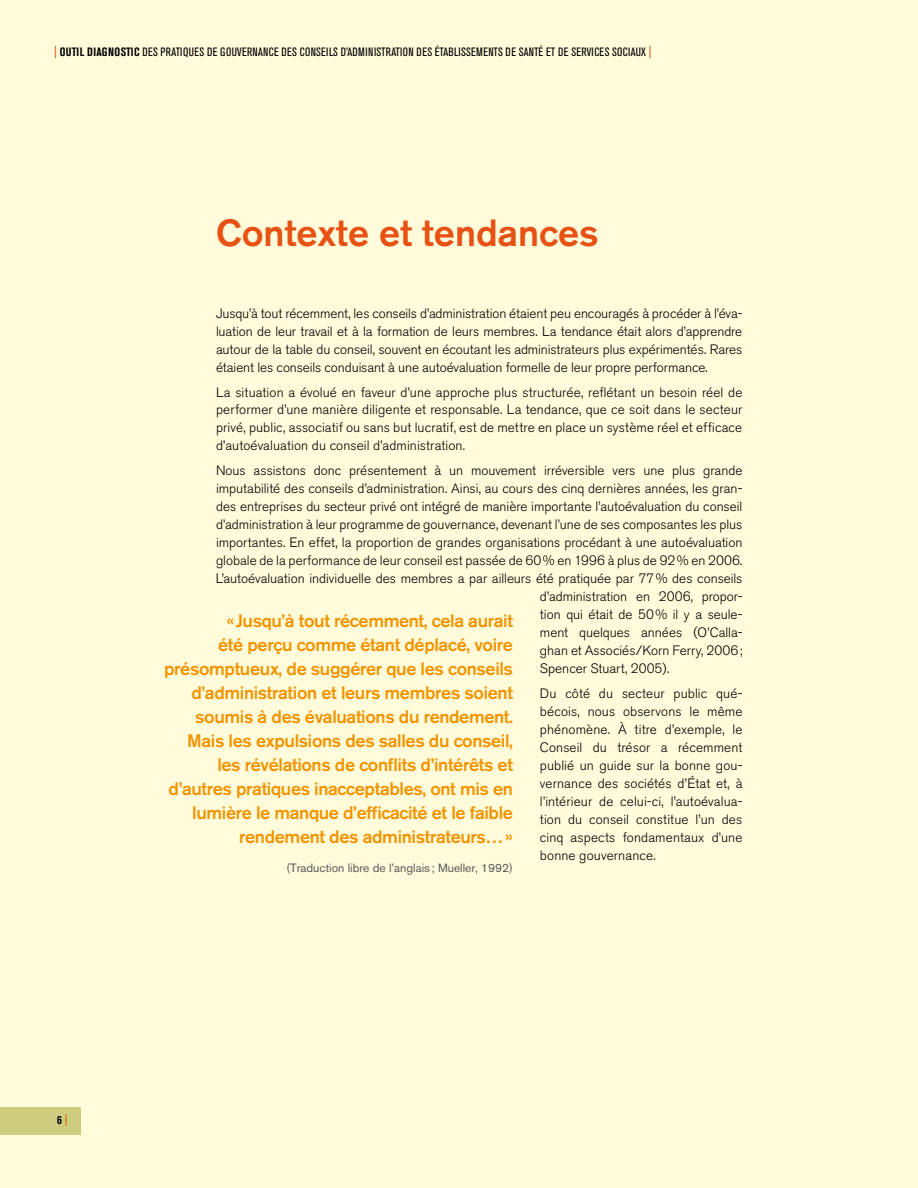
<style>
.page{position:relative;width:918px;height:1188px;background:#fffbdb}
.page>*{position:absolute;margin:0;border:0;box-sizing:border-box;transform-origin:0 0}
.t1{font:500 37.5px "Akzidenz Grotesk BE";color:#e75113}
.t2{font:500 18px/24px "Akzidenz Grotesk BE";letter-spacing:-.02em;color:#f29400;text-align:right}
.t3{font:300 13.5px/18px "Akzidenz Grotesk BE";color:#000;text-align:justify}
.t4{font:condensed 12px "Akzidenz Grotesk BE";letter-spacing:.02em;color:#000}
.t5{font:12px "Akzidenz Grotesk BE";color:#58585a}
.t6{font:700 condensed 12px "Akzidenz Grotesk BE";color:#000}
.s1{font-weight:700;color:#e75113}
.s2{font-weight:700}
.s3{color:#e75113}
</style>
<div class="page">
<div style="left:0;top:1107px;width:81px;height:27px;background:#cecc7e"></div>
<p class="t4" style="left:54px;top:45px;width:599px"><span class="s1">|</span> <span class="s2">OUTIL DIAGNOSTIC</span> DES PRATIQUES DE GOUVERNANCE DES CONSEILS D’ADMINISTRATION DES ÉTABLISSEMENTS DE SANTÉ ET DE SERVICES SOCIAUX <span class="s1">|</span></p>
<h1 class="t1" style="left:216px;top:210px;width:384px">Contexte et tendances</h1>
<p class="t6" style="left:57px;top:1113px;width:12px">6 <span class="s3">|</span></p>
<p class="t3" style="left:216px;top:304px;width:528px">Jusqu’à tout récemment, les conseils d’administration étaient peu encouragés à procéder à l’éva&shy;luation de leur travail et à la formation de leurs membres. La tendance était alors d’apprendre autour de la table du conseil, souvent en écoutant les administrateurs plus expérimentés. Rares étaient les conseils conduisant à une autoévaluation formelle de leur propre performance.</p>
<p class="t3" style="left:216px;top:383px;width:528px">La situation a évolué en faveur d’une approche plus structurée, reflétant un besoin réel de performer d’une manière diligente et responsable. La tendance, que ce soit dans le secteur privé, public, associatif ou sans but lucratif, est de mettre en place un système réel et efficace d’autoévaluation du conseil d’administration.</p>
<p class="t3" style="left:216px;top:462px;width:528px">Nous assistons donc présentement à un mouvement irréversible vers une plus grande</p>
<p class="t3" style="left:216px;top:480px;width:528px">imputabilité des conseils d’administration. Ainsi, au cours des cinq dernières années, les gran-</p>
<p class="t3" style="left:216px;top:498px;width:528px">des entreprises du secteur privé ont intégré de manière importante l’autoévaluation du conseil</p>
<p class="t3" style="left:216px;top:516px;width:528px">d’administration à leur programme de gouvernance, devenant l’une de ses composantes les plus</p>
<p class="t3" style="left:216px;top:534px;width:528px">importantes. En effet, la proportion de grandes organisations procédant à une autoévaluation</p>
<p class="t3" style="left:216px;top:552px;width:528px">globale de la performance de leur conseil est passée de 60% en 1996 à plus de 92% en 2006.</p>
<p class="t3" style="left:216px;top:570px;width:528px">L’autoévaluation individuelle des membres a par ailleurs été pratiquée par 77% des conseils</p>
<p class="t3" style="left:540px;top:588px;width:204px">d’administration en 2006, propor-</p>
<p class="t3" style="left:540px;top:606px;width:204px">tion qui était de 50% il y a seule-</p>
<p class="t3" style="left:540px;top:624px;width:204px">ment quelques années (O’Calla-</p>
<p class="t3" style="left:540px;top:642px;width:204px">ghan et Associés/Korn Ferry, 2006;</p>
<p class="t3" style="left:540px;top:660px;width:131px">Spencer Stuart, 2005).</p>
<p class="t3" style="left:540px;top:685px;width:204px">Du côté du secteur public qué&shy;bécois, nous observons le même phénomène. À titre d’exemple, le Conseil du trésor a récemment publié un guide sur la bonne gou&shy;vernance des sociétés d’État et, à l’intérieur de celui-ci, l’autoévalua&shy;tion du conseil constitue l’un des cinq aspects fondamentaux d’une bonne gouvernance.</p>
<p class="t2" style="left:164px;top:609px;width:350px">«Jusqu’à tout récemment, cela aurait<br>été perçu comme étant déplacé, voire présomptueux, de suggérer que les conseils d’administration et leurs membres soient soumis à des évaluations du rendement.<br>Mais les expulsions des salles du conseil, les révélations de conflits d’intérêts et d’autres pratiques inacceptables, ont mis en lumière le manque d’efficacité et le faible rendement des administrateurs…»</p>
<p class="t5" style="left:287px;top:860px;width:228px">(Traduction libre de l’anglais ; Mueller, 1992)</p>
</div>
